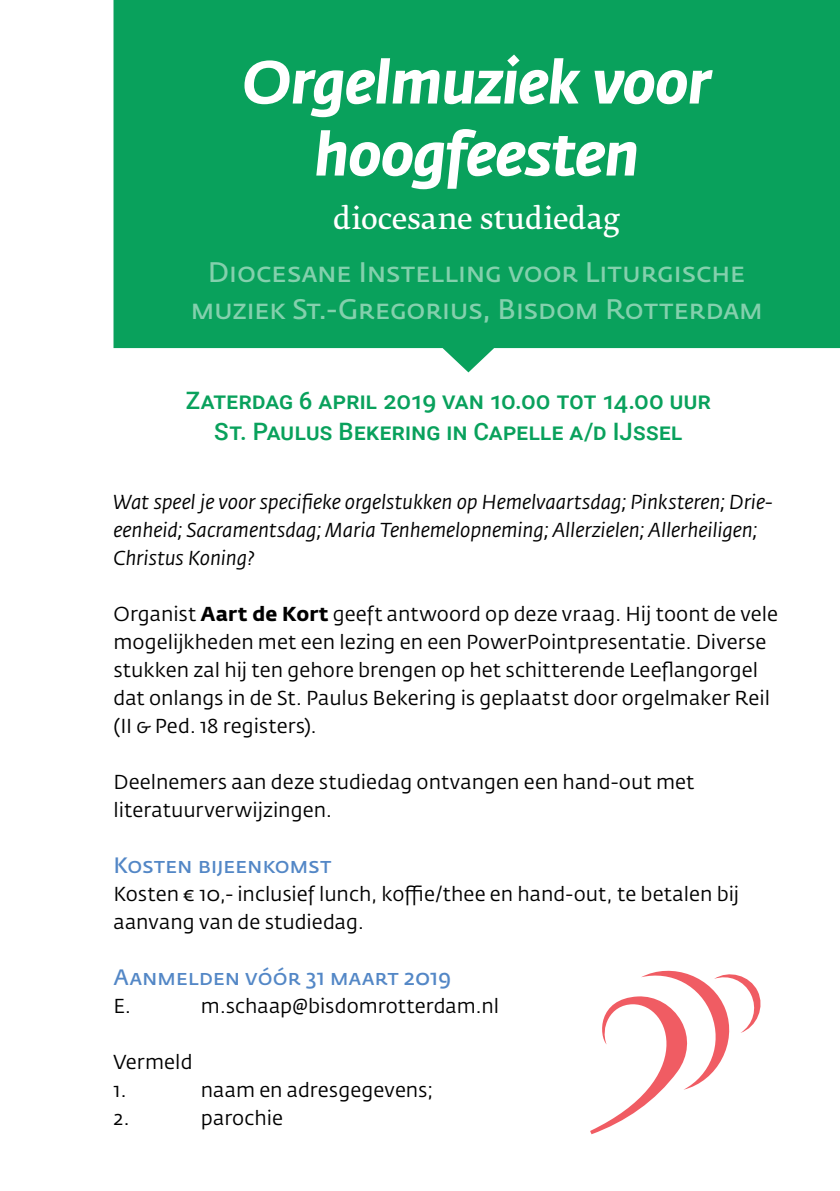
<style>
.page{position:relative;width:840px;height:1191px;background:#fff}
.page>*{position:absolute;margin:0;border:0;box-sizing:border-box;transform-origin:0 0}
.t1{font:italic 700 60px/72px "Fedra Sans Std";letter-spacing:-.01em;color:#fff;text-align:center}
.t2{font:28px/36.4px "Fedra Sans Std";letter-spacing:-.015em;color:#84d0ad;text-align:center}
.t3{font:28px "Fedra Serif B Pro";letter-spacing:-.005em;color:#fff}
.t4{font:500 24px/31.2px "Roboto";letter-spacing:.015em;color:#09a15c;text-align:center}
.t5{font:22px "Fedra Sans Std";letter-spacing:-.01em;color:#5387c6}
.t6{font:20px/28px "Fedra Sans Std";color:#000}
.t7{font:italic 20px/28px "Fedra Sans Std";letter-spacing:-.005em;color:#000}
.s1{font-weight:700}
</style>
<div class="page">
<div style="left:113px;top:0;width:726px;height:372px;background:#09a15c"></div>
<svg style="left:590px;top:970px;width:171px;height:164px"></svg>
<h1 class="t1" style="left:243px;top:46px;width:469px">Orgelmuziek voor hoogfeesten</h1>
<h2 class="t3" style="left:333px;top:202px;width:288px">diocesane studiedag</h2>
<h2 class="t2" style="left:190px;top:254px;width:573px">Diocesane Instelling voor Liturgische muziek St.-Gregorius, Bisdom Rotterdam</h2>
<p class="t4" style="left:186px;top:384px;width:526px">Zaterdag 6 april 2019 van 10.00 tot 14.00 uur<br>St. Paulus Bekering in Capelle a/d IJssel</p>
<p class="t7" style="left:113px;top:488px;width:660px">Wat speel je voor specifieke orgelstukken op Hemelvaartsdag; Pinksteren; Drie&shy;eenheid; Sacramentsdag; Maria Tenhemelopneming; Allerzielen; Allerheiligen;<br>Christus Koning?</p>
<p class="t6" style="left:113px;top:600px;width:665px">Organist <span class="s1">Aart de Kort</span> geeft antwoord op deze vraag. Hij toont de vele mogelijkheden met een lezing en een PowerPointpresentatie. Diverse stukken zal hij ten gehore brengen op het schitterende Leeflangorgel dat onlangs in de St. Paulus Bekering is geplaatst door orgelmaker Reil (II &amp; Ped. 18 registers).</p>
<p class="t6" style="left:113px;top:768px;width:582px">Deelnemers aan deze studiedag ontvangen een hand-out met literatuurverwijzingen.</p>
<p class="t5" style="left:113px;top:851px;width:219px">Kosten bijeenkomst</p>
<p class="t6" style="left:113px;top:880px;width:627px">Kosten € 10,- inclusief lunch, koffie/thee en hand-out, te betalen bij aanvang van de studiedag.</p>
<p class="t5" style="left:113px;top:963px;width:339px">Aanmelden vóór 31 maart 2019</p>
<p class="t6" style="left:113px;top:992px;width:19px">E.</p>
<p class="t6" style="left:201px;top:992px;width:300px">m.schaap@bisdomrotterdam.nl</p>
<p class="t6" style="left:113px;top:1048px;width:80px">Vermeld<br>1.</p>
<p class="t6" style="left:201px;top:1076px;width:234px">naam en adresgegevens;</p>
<p class="t6" style="left:113px;top:1104px;width:18px">2.</p>
<p class="t6" style="left:201px;top:1104px;width:83px">parochie</p>
</div>
